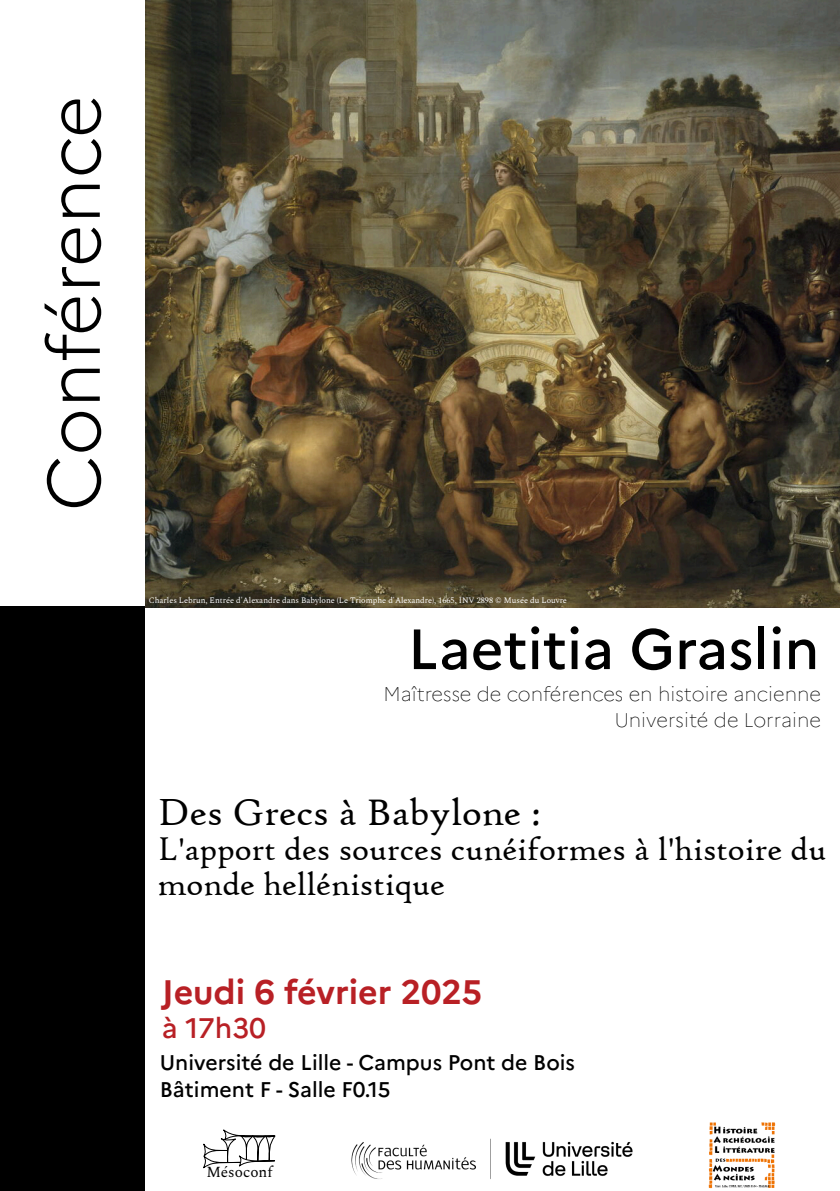
<style>
.page{position:relative;width:840px;height:1191px;background:#fff}
.page>*{position:absolute;margin:0;border:0;box-sizing:border-box;transform-origin:0 0}
.t1{font:300 73.6px "Marianne";color:#000}
.t2{font:500 56.6px "Marianne";color:#000}
.t3{font:39.6px "High Tower Text";color:#000}
.t4{font:34px/35.2px "High Tower Text";color:#000}
.t5{font:700 34px "Marianne";color:#b82025}
.t6{font:500 28.2px "Marianne";color:#b82025}
.t7{font:500 21.2px/26.8px "Marianne";color:#000}
.t8{font:100 19.8px/25.6px "Marianne";color:#000;text-align:right}
.t9{font:15.2px "Spectral";color:#000}
.t10{font:8.2px "Spectral";color:#fff}
</style>
<div class="page">
<div style="left:0;top:606px;width:144px;height:585px;background:#000"></div>
<img style="left:351px;top:1138px;width:282px;height:41px">
<img style="left:708px;top:1122px;width:67px;height:66px">
<img style="left:146px;top:0;width:693px;height:607px">
<svg style="left:203px;top:1129px;width:72px;height:40px"></svg>
<h1 class="t1" style="left:44px;top:511px;width:417px;rotate:-90deg">Conférence</h1>
<p class="t10" style="left:149px;top:594px;width:419px">Charles Lebrun, Entrée d'Alexandre dans Babylone (Le Triomphe d'Alexandre), 1665, INV 2898 © Musée du Louvre</p>
<h2 class="t2" style="left:407px;top:626px;width:413px">Laetitia Graslin</h2>
<h3 class="t8" style="left:383px;top:683px;width:439px">Maîtresse de conférences en histoire ancienne<br>Université de Lorraine</h3>
<h3 class="t3" style="left:158px;top:795px;width:384px">Des Grecs à Babylone :</h3>
<h3 class="t4" style="left:158px;top:834px;width:669px">L'apport des sources cunéiformes à l'histoire du monde hellénistique</h3>
<h3 class="t5" style="left:162px;top:978px;width:322px">Jeudi 6 février 2025</h3>
<h3 class="t6" style="left:162px;top:1017px;width:106px">à 17h30</h3>
<h3 class="t7" style="left:160px;top:1051px;width:416px">Université de Lille - Campus Pont de Bois<br>Bâtiment F - Salle F0.15</h3>
<h3 class="t9" style="left:206px;top:1161px;width:68px">Mésoconf</h3>
</div>
